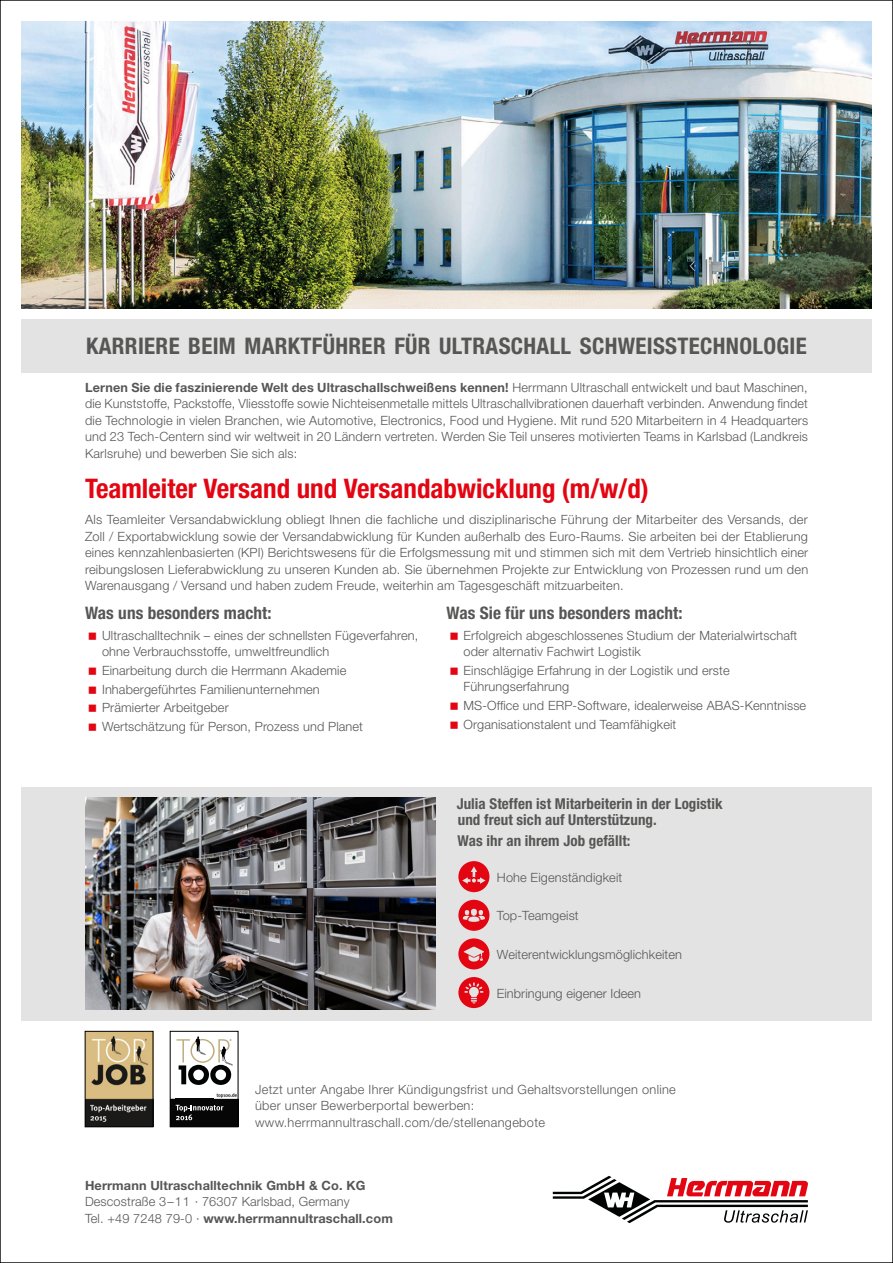
<style>
.page{position:relative;width:893px;height:1263px;background:#fff}
.page>*{position:absolute;margin:0;border:0;box-sizing:border-box;transform-origin:0 0}
.Fließtext{font:700 condensed 27px "Helvetica Neue LT Pro";color:#e30612}
.t1{font:700 condensed 22.95px "Helvetica Neue LT Pro";letter-spacing:.015em;color:#565655}
.Fließtext-2{font:700 condensed 17.25px "Helvetica Neue LT Pro";letter-spacing:.005em;color:#565655}
.Fließtext-3{font:700 condensed 15px/16.5px "Helvetica Neue LT Pro";letter-spacing:.005em;color:#565655}
.Fließtext-4{font:300 12.75px/16.5px "Helvetica Neue LT Pro";letter-spacing:.01em;color:#565655}
.t2{font:700 12.75px "Helvetica Neue LT Pro";letter-spacing:.01em;color:#565655}
.s1{font-weight:700}
.s2{font-weight:300}
</style>
<div class="page">
<svg style="left:553px;top:1176px;width:255px;height:47px"></svg>
<div style="left:21px;top:787px;width:851px;height:233px;background:#e3e3e3"></div>
<img style="left:21px;top:21px;width:851px;height:287px">
<div style="left:21px;top:319px;width:851px;height:53px;background:#e3e3e3"></div>
<img style="left:87px;top:1033px;width:64px;height:92px">
<div style="left:85px;top:1031px;width:68px;height:96px;border:1px solid #000"></div>
<svg style="left:172px;top:1036px;width:64px;height:63px"></svg>
<div style="left:170px;top:1099px;width:68px;height:28px;background:#070606"></div>
<svg style="left:176px;top:1105px;width:47px;height:15px"></svg>
<img style="left:215px;top:1092px;width:21px;height:6px">
<div style="left:170px;top:1031px;width:68px;height:96px;border:1px solid #000"></div>
<img style="left:85px;top:797px;width:351px;height:213px">
<svg style="left:458px;top:861px;width:31px;height:31px"></svg>
<svg style="left:458px;top:900px;width:31px;height:31px"></svg>
<svg style="left:458px;top:938px;width:31px;height:31px"></svg>
<svg style="left:458px;top:977px;width:31px;height:31px"></svg>
<p class="t1" style="left:86px;top:332px;width:722px">KARRIERE BEIM MARKTFÜHRER FÜR ULTRASCHALL SCHWEISSTECHNOLOGIE</p>
<p class="Fließtext-4" style="left:85px;top:379px;width:725px;text-align:justify"><span class="s1">Lernen Sie die faszinierende Welt des Ultraschallschweißens kennen!</span> Herrmann Ultraschall entwickelt und baut Maschinen, die Kunststoffe, Packstoffe, Vliesstoffe sowie Nichteisenmetalle mittels Ultraschallvibrationen dauerhaft verbinden. Anwendung findet die Technologie in vielen Branchen, wie Automotive, Electronics, Food und Hygiene. Mit rund 520 Mitarbeitern in 4 Headquarters und 23 Tech-Centern sind wir weltweit in 20 Ländern vertreten. Werden Sie Teil unseres motivierten Teams in Karlsbad (Landkreis Karlsruhe) und bewerben Sie sich als:</p>
<p class="Fließtext" style="left:85px;top:473px;width:565px">Teamleiter Versand und Versandabwicklung (m/w/d)</p>
<p class="Fließtext-4" style="left:85px;top:511px;width:725px;text-align:justify">Als Teamleiter Versandabwicklung obliegt Ihnen die fachliche und disziplinarische Führung der Mitarbeiter des Versands, der Zoll / Exportabwicklung sowie der Versandabwicklung für Kunden außerhalb des Euro-Raums. Sie arbeiten bei der Etablierung eines kennzahlenbasierten (KPI) Berichtswesens für die Erfolgsmessung mit und stimmen sich mit dem Vertrieb hinsichtlich einer reibungslosen Lieferabwicklung zu unseren Kunden ab. Sie übernehmen Projekte zur Entwicklung von Prozessen rund um den Warenausgang / Versand und haben zudem Freude, weiterhin am Tagesgeschäft mitzuarbeiten.</p>
<p class="Fließtext-2" style="left:85px;top:602px;width:188px">Was uns besonders macht:</p>
<p class="Fließtext-4" style="left:102px;top:627px;width:318px">Ultraschalltechnik – eines der schnellsten Fügeverfahren, ohne Verbrauchsstoffe, umweltfreundlich</p>
<p class="Fließtext-4" style="left:102px;top:662px;width:246px">Einarbeitung durch die Herrmann Akademie</p>
<p class="Fließtext-4" style="left:102px;top:680px;width:219px">Inhabergeführtes Familienunternehmen</p>
<p class="Fließtext-4" style="left:102px;top:699px;width:128px">Prämierter Arbeitgeber</p>
<p class="Fließtext-4" style="left:102px;top:718px;width:263px">Wertschätzung für Person, Prozess und Planet</p>
<p class="Fließtext-2" style="left:446px;top:602px;width:238px">Was Sie für uns besonders macht:</p>
<p class="Fließtext-4" style="left:463px;top:627px;width:335px">Erfolgreich abgeschlossenes Studium der Materialwirtschaft oder alternativ Fachwirt Logistik</p>
<p class="Fließtext-4" style="left:463px;top:662px;width:268px">Einschlägige Erfahrung in der Logistik und erste<br>Führungserfahrung</p>
<p class="Fließtext-4" style="left:463px;top:697px;width:344px">MS-Office und ERP-Software, idealerweise ABAS-Kenntnisse</p>
<p class="Fließtext-4" style="left:463px;top:715px;width:214px">Organisationstalent und Teamfähigkeit</p>
<p class="Fließtext-3" style="left:457px;top:795px;width:267px">Julia Steffen ist Mitarbeiterin in der Logistik und freut sich auf Unterstützung.</p>
<p class="Fließtext-3" style="left:457px;top:832px;width:175px">Was ihr an ihrem Job gefällt:</p>
<p class="Fließtext-4" style="left:497px;top:869px;width:127px">Hohe Eigenständigkeit</p>
<p class="Fließtext-4" style="left:497px;top:907px;width:83px">Top-Teamgeist</p>
<p class="Fließtext-4" style="left:497px;top:946px;width:187px">Weiterentwicklungsmöglichkeiten</p>
<p class="Fließtext-4" style="left:497px;top:984px;width:146px">Einbringung eigener Ideen</p>
<p class="Fließtext-4" style="left:255px;top:1081px;width:422px">Jetzt unter Angabe Ihrer Kündigungsfrist und Gehaltsvorstellungen online</p>
<p class="Fließtext-4" style="left:255px;top:1097px;width:291px">über unser Bewerberportal bewerben: www.herrmannultraschall.com/de/stellenangebote</p>
<p class="t2" style="left:85px;top:1177px;width:282px">Herrmann Ultraschalltechnik GmbH &amp; Co. KG</p>
<p class="Fließtext-4" style="left:85px;top:1193px;width:266px">Descostraße 3–11 · 76307 Karlsbad, Germany</p>
<p class="t2" style="left:85px;top:1210px;width:309px"><span class="s2">Tel. +49 7248 79-0 ·</span> www.herrmannultraschall.com</p>
</div>
